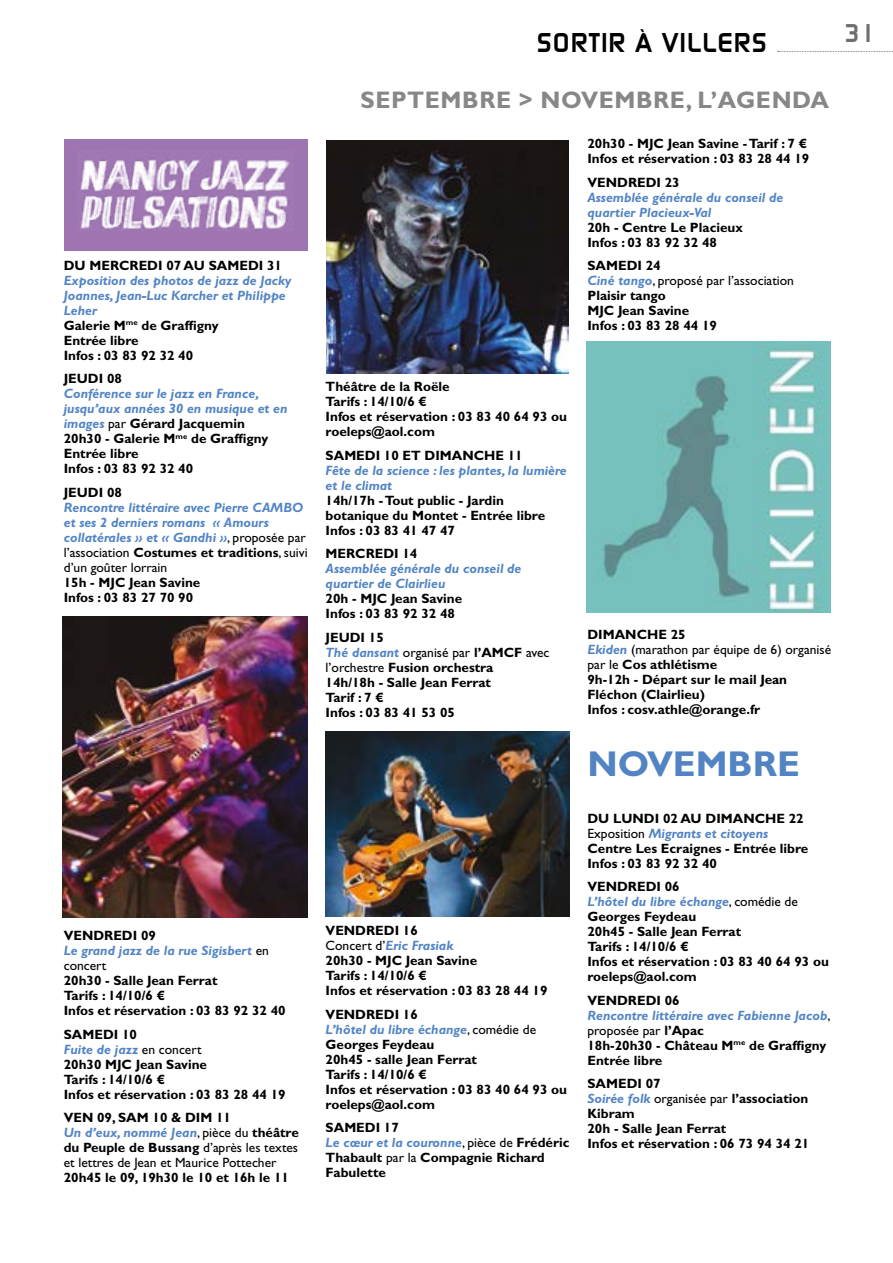
<style>
.page{position:relative;width:893px;height:1263px;background:#fff}
.page>*{position:absolute;margin:0;border:0;box-sizing:border-box;transform-origin:0 0}
.t1{font:700 36px "Gill Sans Std";color:#5284c4}
.t2{font:27px "Newage";letter-spacing:.05em;color:#000}
.t3{font:25.5px "Newage";color:#706f6f}
.t4{font:700 24px "Gill Sans Std";letter-spacing:.025em;color:#878787}
.t5{font:700 13.5px/15px "Gill Sans Std";color:#000}
.t6{font:italic 700 13.5px/15px "Gill Sans Std";color:#5284c4}
.t7{font:13.5px/15px "Gill Sans Std";color:#000}
.s1{font-style:normal;color:#000}
.s2{font-style:italic;color:#5284c4}
.s3{font-weight:400}
.s4{font-weight:400;font-style:normal;color:#000}
.s5{font-weight:700}
.s6{font-weight:700;font-style:italic;color:#5284c4}
</style>
<div class="page">
<svg style="left:778px;top:51px;width:115px;height:1px"></svg>
<div style="left:64px;top:140px;width:244px;height:111px;background:#9e75b2"></div>
<img style="left:326px;top:140px;width:242px;height:233px">
<img style="left:326px;top:731px;width:244px;height:185px">
<img style="left:586px;top:342px;width:244px;height:270px">
<img style="left:63px;top:616px;width:244px;height:302px">
<img style="left:80px;top:159px;width:210px;height:72px">
<p class="t5" style="left:64px;top:257px;width:220px">DU MERCREDI 07 AU SAMEDI 31</p>
<p class="t6" style="left:64px;top:273px;width:229px">Exposition des photos de jazz de Jacky<br>Joannes, Jean-Luc Karcher et Philippe<br>Leher<br><span class="s1">Galerie M</span><sup>me</sup> <span class="s1">de Graffigny<br>Entrée libre<br>Infos : 03 83 92 32 40</span></p>
<p class="t5" style="left:64px;top:371px;width:60px">JEUDI 08</p>
<p class="t5" style="left:64px;top:386px;width:225px"><span class="s2">Conférence sur le jazz en France, jusqu’aux années 30 en musique et en images</span> <span class="s3">par</span> Gérard Jacquemin<br>20h30 - Galerie M<sup>me</sup> de Graffigny<br>Entrée libre<br>Infos : 03 83 92 32 40</p>
<p class="t5" style="left:64px;top:484px;width:60px">JEUDI 08</p>
<p class="t6" style="left:64px;top:500px;width:245px">Rencontre littéraire avec Pierre CAMBO et ses 2 derniers romans « Amours collatérales » et « Gandhi »<span class="s4">, proposée par l’association</span> <span class="s1">Costumes et traditions</span><span class="s4">, suivi d’un goûter lorrain</span></p>
<p class="t5" style="left:64px;top:574px;width:138px">15h - MJC Jean Savine<br>Infos : 03 83 27 70 90</p>
<p class="t6" style="left:64px;top:928px;width:207px"><span class="s1">VENDREDI 09<br></span>Le grand jazz de la rue Sigisbert <span class="s4">en concert</span></p>
<p class="t5" style="left:64px;top:973px;width:223px">20h30 - Salle Jean Ferrat<br>Tarifs : 14/10/6 €<br>Infos et réservation : 03 83 92 32 40</p>
<p class="t5" style="left:64px;top:1026px;width:223px">SAMEDI 10<br><span class="s2">Fuite de jazz</span> <span class="s3">en concert<br></span>20h30 MJC Jean Savine<br>Tarifs : 14/10/6 €<br>Infos et réservation : 03 83 28 44 19</p>
<p class="t7" style="left:64px;top:1110px;width:237px"><span class="s5">VEN 09, SAM 10 &amp; DIM 11<br></span><span class="s6">Un d’eux, nommé Jean</span>, pièce du <span class="s5">théâtre du Peuple de Bussang</span> d’après les textes et lettres de Jean et Maurice Pottecher</p>
<p class="t5" style="left:64px;top:1170px;width:227px">20h45 le 09, 19h30 le 10 et 16h le 11</p>
<h2 class="t2" style="left:537px;top:28px;width:231px">SORTIR À VILLERS</h2>
<h3 class="t4" style="left:360px;top:85px;width:470px">SEPTEMBRE &gt; NOVEMBRE, L’AGENDA</h3>
<p class="t5" style="left:587px;top:136px;width:223px">20h30 - MJC Jean Savine - Tarif : 7 €<br>Infos et réservation : 03 83 28 44 19</p>
<p class="t5" style="left:587px;top:174px;width:94px">VENDREDI 23</p>
<p class="t6" style="left:587px;top:189px;width:197px">Assemblée générale du conseil de quartier Placieux-Val</p>
<p class="t5" style="left:587px;top:219px;width:157px">20h - Centre Le Placieux<br>Infos : 03 83 92 32 48</p>
<p class="t5" style="left:587px;top:258px;width:208px">SAMEDI 24<br><span class="s2">Ciné tango</span><span class="s3">, proposé par l’association<br></span>Plaisir tango<br>MJC Jean Savine<br>Infos : 03 83 28 44 19</p>
<h3 class="t3" style="left:844px;top:19px;width:34px">31</h3>
<p class="t5" style="left:326px;top:379px;width:243px">Théâtre de la Roële<br>Tarifs : 14/10/6 €<br>Infos et réservation : 03 83 40 64 93 ou roeleps@aol.com</p>
<p class="t5" style="left:326px;top:447px;width:199px">SAMEDI 10 ET DIMANCHE 11</p>
<p class="t6" style="left:326px;top:463px;width:243px">Fête de la science : les plantes, la lumière et le climat</p>
<p class="t5" style="left:326px;top:492px;width:221px">14h/17h - Tout public - Jardin botanique du Montet - Entrée libre<br>Infos : 03 83 41 47 47</p>
<p class="t5" style="left:326px;top:546px;width:93px">MERCREDI 14</p>
<p class="t6" style="left:326px;top:561px;width:197px">Assemblée générale du conseil de quartier de Clairlieu</p>
<p class="t5" style="left:326px;top:591px;width:138px">20h - MJC Jean Savine<br>Infos : 03 83 92 32 48</p>
<p class="t5" style="left:326px;top:629px;width:225px">JEUDI 15<br><span class="s2">Thé dansant</span> <span class="s3">organisé par</span> l’AMCF <span class="s3">avec l’orchestre</span> Fusion orchestra<br>14h/18h - Salle Jean Ferrat<br>Tarif : 7 €<br>Infos : 03 83 41 53 05</p>
<p class="t5" style="left:326px;top:923px;width:223px">VENDREDI 16<br><span class="s3">Concert d’</span><span class="s2">Eric Frasiak<br></span>20h30 - MJC Jean Savine<br>Tarifs : 14/10/6 €<br>Infos et réservation : 03 83 28 44 19</p>
<p class="t5" style="left:326px;top:1006px;width:243px">VENDREDI 16<br><span class="s2">L’hôtel du libre échange</span><span class="s3">, comédie de<br></span>Georges Feydeau<br>20h45 - salle Jean Ferrat<br>Tarifs : 14/10/6 €<br>Infos et réservation : 03 83 40 64 93 ou roeleps@aol.com</p>
<p class="t5" style="left:326px;top:1120px;width:245px">SAMEDI 17<br><span class="s2">Le cœur et la couronne</span><span class="s3">, pièce de</span> Frédéric<br>Thabault <span class="s3">par la</span> Compagnie Richard<br>Fabulette</p>
<p class="t5" style="left:587px;top:626px;width:245px">DIMANCHE 25<br><span class="s2">Ekiden</span> <span class="s3">(marathon par équipe de 6) organisé par le</span> Cos athlétisme<br>9h-12h - Départ sur le mail Jean<br>Fléchon (Clairlieu)<br>Infos : cosv.athle@orange.fr</p>
<h1 class="t1" style="left:587px;top:742px;width:214px">NOVEMBRE</h1>
<p class="t5" style="left:587px;top:811px;width:222px">DU LUNDI 02 AU DIMANCHE 22<br><span class="s3">Exposition</span> <span class="s2">Migrants et citoyens<br></span>Centre Les Ecraignes - Entrée libre<br>Infos : 03 83 92 32 40</p>
<p class="t5" style="left:587px;top:879px;width:243px">VENDREDI 06<br><span class="s2">L’hôtel du libre échange</span><span class="s3">, comédie de<br></span>Georges Feydeau<br>20h45 - Salle Jean Ferrat<br>Tarifs : 14/10/6 €<br>Infos et réservation : 03 83 40 64 93 ou roeleps@aol.com</p>
<p class="t5" style="left:587px;top:993px;width:244px">VENDREDI 06<br><span class="s2">Rencontre littéraire avec Fabienne Jacob</span><span class="s3">, proposée par</span> l’Apac<br>18h-20h30 - Château M<sup>me</sup> de Graffigny<br>Entrée libre</p>
<p class="t5" style="left:587px;top:1076px;width:223px">SAMEDI 07<br><span class="s2">Soirée folk</span> <span class="s3">organisée par</span> l’association<br>Kibram<br>20h - Salle Jean Ferrat<br>Infos et réservation : 06 73 94 34 21</p>
</div>
